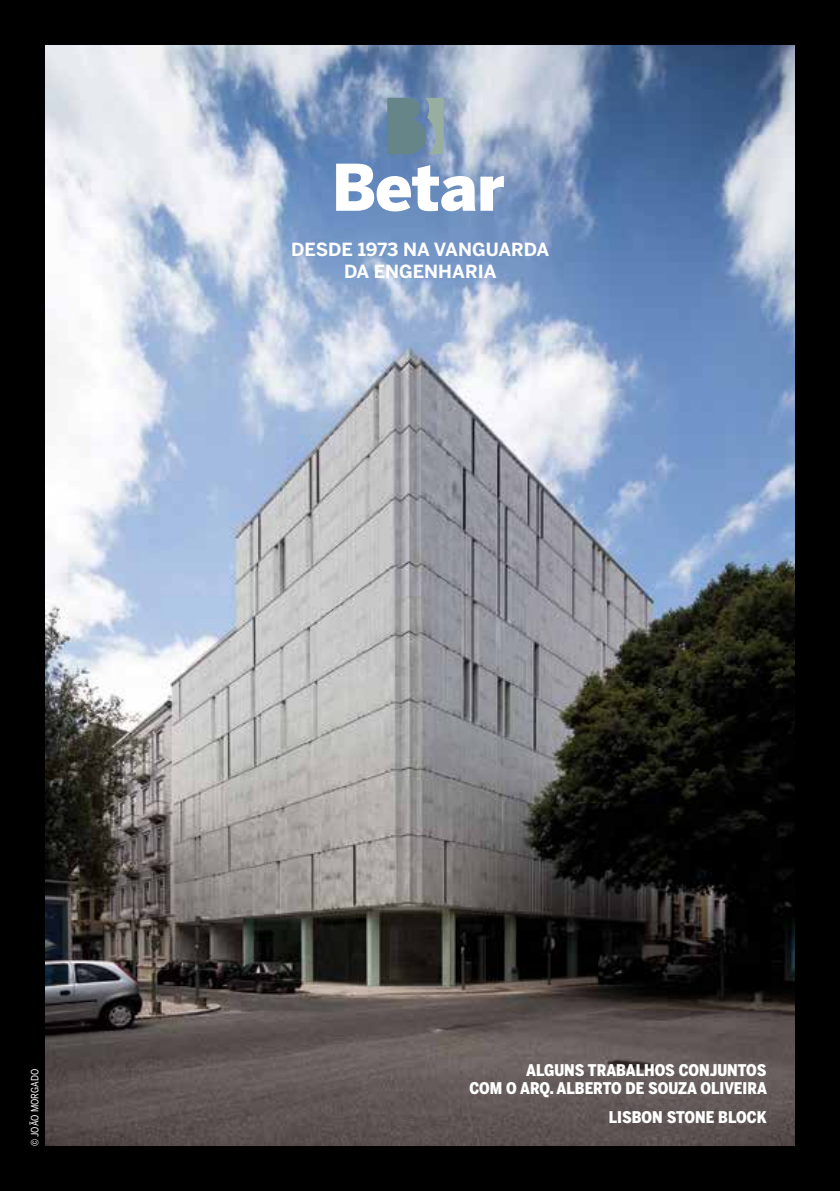
<style>
.page{position:relative;width:840px;height:1191px;background:#fff}
.page>*{position:absolute;margin:0;border:0;box-sizing:border-box;transform-origin:0 0}
.t1{font:700 18px/22px "Benton Sans";color:#fff}
.t2{font:900 16px/18px "Benton Sans Cond";color:#fff;text-align:right}
.t3{font:10px "Benton Sans Cond";color:#fff}
</style>
<div class="page">
<div style="left:0;top:0;width:839px;height:1191px;background:#000"></div>
<img style="left:45px;top:45px;width:749px;height:1100px">
<svg style="left:387px;top:98px;width:56px;height:56px;background:#718e97"></svg>
<svg style="left:336px;top:164px;width:167px;height:47px;background:#c2cfe3"></svg>
<p class="t1" style="left:291px;top:238px;width:13px">DESDE</p>
<p class="t1" style="left:344px;top:238px;width:116px;text-indent:14px">1973 NA VANGUARDA<br>DA ENGEN</p>
<p class="t1" style="left:438px;top:260px;width:26px">HARIA</p>
<p class="t3" style="left:29px;top:1145px;width:78px;rotate:-90deg">© joão morgado</p>
<p class="t2" style="left:469px;top:1060px;width:299px">ALGUNS TRABALHOS CONJUNTOS<br>COM O ARQ. ALBERTO DE SOUZA OLIVEIRA</p>
<p class="t2" style="left:608px;top:1108px;width:159px">LISBON STONE BLOCK</p>
</div>
